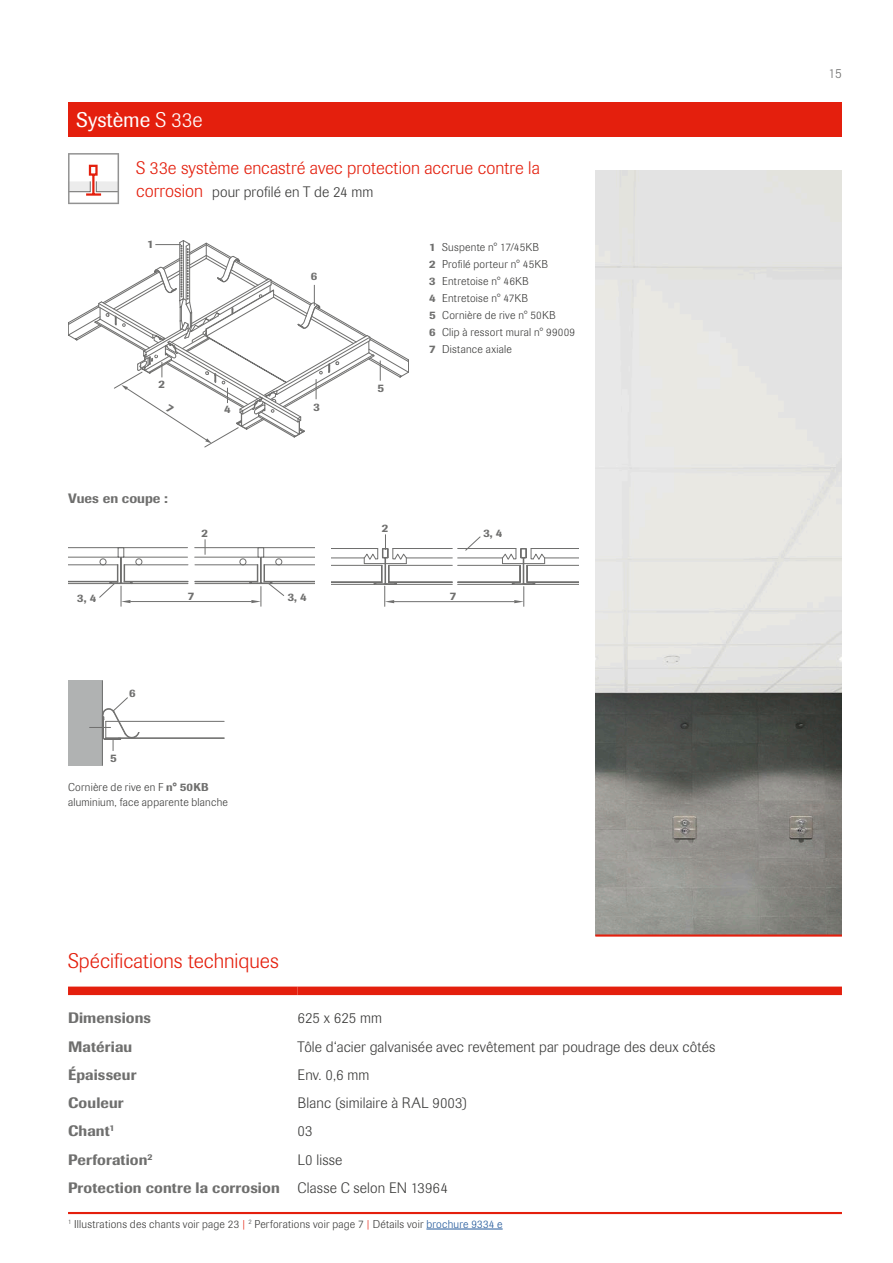
<style>
.page{position:relative;width:893px;height:1263px;background:#fff}
.page>*{position:absolute;margin:0;border:0;box-sizing:border-box;transform-origin:0 0}
.t1{font:300 21px "Imago Pro";color:#e41f0d}
.t2{font:21px "Imago Pro";color:#fff}
.t3{font:300 18px "Imago Pro";color:#e41f0d}
.t4{font:300 15px "Imago Pro";letter-spacing:.01em;color:#3b3b3a}
.t5{font:500 15px/28.2px "Imago Pro";letter-spacing:.01em;color:#6f6f6e}
.t6{font:500 13.5px "Imago Pro";color:#6f6f6e}
.t7{font:300 13.5px "Imago Pro";color:#6f6f6e}
.t8{font:300 11.25px/17px "Imago Pro";letter-spacing:.02em;color:#3b3b3a}
.t9{font:500 11.25px "Imago Pro";color:#6f6f6e}
.s1{font-weight:300}
.s2{font-size:18px;color:#e41f0d}
.s3{font-weight:500;color:#6f6f6e}
.s4{font-weight:300;color:#3b3b3a}
.s5{color:#e41f0d}
.s6{color:#23599b}
</style>
<div class="page">
<hr style="left:68px;top:1212px;width:774px;height:2px;background:#e41f0d">
<img style="left:595px;top:170px;width:247px;height:764px">
<hr style="left:426px;top:1229px;width:77px;height:1px;background:#23599b">
<div style="left:68px;top:102px;width:774px;height:34px;background:#e41f0d"></div>
<hr style="left:595px;top:934px;width:247px;height:2px;background:#e41f0d">
<div style="left:68px;top:986px;width:230px;height:9px;background:#e41f0d"></div>
<div style="left:298px;top:986px;width:544px;height:9px;background:#e41f0d"></div>
<svg style="left:68px;top:153px;width:51px;height:51px"></svg>
<hr style="left:195px;top:547px;width:68px;height:1px;background:#6f6f6e">
<hr style="left:119px;top:547px;width:69px;height:1px;background:#6f6f6e">
<hr style="left:258px;top:547px;width:57px;height:1px;background:#6f6f6e">
<hr style="left:195px;top:557px;width:63px;height:1px;background:#6f6f6e">
<hr style="left:195px;top:583px;width:55px;height:1px;background:#6f6f6e">
<hr style="left:195px;top:581px;width:62px;height:1px;background:#6f6f6e">
<hr style="left:125px;top:581px;width:63px;height:1px;background:#6f6f6e">
<hr style="left:123px;top:557px;width:65px;height:1px;background:#6f6f6e">
<hr style="left:132px;top:583px;width:56px;height:1px;background:#6f6f6e">
<hr style="left:263px;top:557px;width:52px;height:1px;background:#6f6f6e">
<hr style="left:264px;top:581px;width:51px;height:1px;background:#6f6f6e">
<hr style="left:272px;top:583px;width:43px;height:1px;background:#6f6f6e">
<hr style="left:68px;top:547px;width:51px;height:1px;background:#6f6f6e">
<hr style="left:68px;top:557px;width:51px;height:1px;background:#6f6f6e">
<hr style="left:68px;top:583px;width:42px;height:1px;background:#6f6f6e">
<hr style="left:68px;top:581px;width:49px;height:1px;background:#6f6f6e">
<hr style="left:264px;top:564px;width:51px;height:1px;background:#6f6f6e">
<hr style="left:195px;top:564px;width:63px;height:1px;background:#6f6f6e">
<hr style="left:124px;top:564px;width:64px;height:1px;background:#6f6f6e">
<hr style="left:68px;top:564px;width:50px;height:1px;background:#6f6f6e">
<svg style="left:205px;top:539px;width:1px;height:16px"></svg>
<hr style="left:130px;top:601px;width:121px;height:1px;background:#6f6f6e">
<svg style="left:239px;top:547px;width:46px;height:59px"></svg>
<svg style="left:99px;top:547px;width:44px;height:59px"></svg>
<hr style="left:332px;top:582px;width:50px;height:1px;background:#6f6f6e">
<hr style="left:389px;top:582px;width:63px;height:1px;background:#6f6f6e">
<hr style="left:396px;top:584px;width:56px;height:1px;background:#6f6f6e">
<hr style="left:332px;top:584px;width:43px;height:1px;background:#6f6f6e">
<hr style="left:458px;top:582px;width:62px;height:1px;background:#6f6f6e">
<hr style="left:458px;top:548px;width:58px;height:1px;background:#6f6f6e">
<hr style="left:458px;top:584px;width:55px;height:1px;background:#6f6f6e">
<hr style="left:527px;top:582px;width:51px;height:1px;background:#6f6f6e">
<hr style="left:531px;top:548px;width:47px;height:1px;background:#6f6f6e">
<hr style="left:534px;top:584px;width:44px;height:1px;background:#6f6f6e">
<hr style="left:458px;top:565px;width:62px;height:1px;background:#6f6f6e">
<hr style="left:389px;top:565px;width:63px;height:1px;background:#6f6f6e">
<hr style="left:332px;top:565px;width:50px;height:1px;background:#6f6f6e">
<hr style="left:527px;top:565px;width:51px;height:1px;background:#6f6f6e">
<hr style="left:545px;top:558px;width:33px;height:1px;background:#6f6f6e">
<hr style="left:458px;top:558px;width:45px;height:1px;background:#6f6f6e">
<hr style="left:393px;top:548px;width:59px;height:1px;background:#6f6f6e">
<hr style="left:406px;top:558px;width:46px;height:1px;background:#6f6f6e">
<hr style="left:332px;top:558px;width:32px;height:1px;background:#6f6f6e">
<hr style="left:332px;top:548px;width:46px;height:1px;background:#6f6f6e">
<hr style="left:394px;top:601px;width:120px;height:1px;background:#6f6f6e">
<svg style="left:502px;top:548px;width:43px;height:58px"></svg>
<svg style="left:363px;top:534px;width:44px;height:72px"></svg>
<svg style="left:465px;top:536px;width:16px;height:15px"></svg>
<div style="left:68px;top:680px;width:34px;height:85px;background:#b0b2b2"></div>
<hr style="left:102px;top:681px;width:1px;height:84px;background:#6f6f6e">
<svg style="left:90px;top:697px;width:134px;height:54px"></svg>
<svg style="left:68px;top:240px;width:341px;height:208px"></svg>
<h1 class="t2" style="left:77px;top:106px;width:128px">Système <span class="s1">S 33e</span></h1>
<h2 class="t3" style="left:136px;top:156px;width:405px">S 33e système encastré avec protection accrue contre la</h2>
<h3 class="t4" style="left:136px;top:182px;width:239px"><span class="s2">corrosion</span> pour profilé en T de 24 mm</h3>
<p class="t9" style="left:147px;top:236px;width:8px">1</p>
<p class="t9" style="left:158px;top:376px;width:8px">2</p>
<p class="t6" style="left:68px;top:490px;width:101px">Vues en coupe :</p>
<p class="t9" style="left:224px;top:402px;width:8px">4</p>
<p class="t9" style="left:202px;top:526px;width:8px">2</p>
<p class="t9" style="left:311px;top:268px;width:8px">6</p>
<p class="t9" style="left:313px;top:400px;width:8px">3</p>
<p class="t9" style="left:77px;top:591px;width:20px">3, 4</p>
<p class="t9" style="left:188px;top:588px;width:8px">7</p>
<p class="t9" style="left:288px;top:590px;width:20px">3, 4</p>
<p class="t9" style="left:129px;top:686px;width:8px">6</p>
<p class="t9" style="left:110px;top:751px;width:8px">5</p>
<p class="t8" style="left:68px;top:779px;width:161px;line-height:15px">Cornière de rive en F <span class="s3">n° 50KB </span>aluminium, face apparente blanche</p>
<h1 class="t1" style="left:68px;top:947px;width:212px">Spécifications techniques</h1>
<p class="t9" style="left:378px;top:381px;width:8px">5</p>
<p class="t8" style="left:429px;top:238px;width:147px"><span class="s3">1</span> Suspente n° 17/45KB<br><span class="s3">2</span> Profilé porteur n° 45KB<br><span class="s3">3</span> Entretoise n° 46KB<br><span class="s3">4</span> Entretoise n° 47KB<br><span class="s3">5</span> Cornière de rive n° 50KB<br><span class="s3">6</span> Clip à ressort mural n° 99009<br><span class="s3">7</span> Distance axiale</p>
<p class="t9" style="left:382px;top:521px;width:8px">2</p>
<p class="t9" style="left:450px;top:588px;width:8px">7</p>
<p class="t9" style="left:483px;top:526px;width:20px">3, 4</p>
<h3 class="t5" style="left:68px;top:1004px;width:85px">Dimensions</h3>
<h3 class="t4" style="left:298px;top:1008px;width:86px">625 x 625 mm</h3>
<h3 class="t5" style="left:68px;top:1032px;width:66px">Matériau</h3>
<h3 class="t4" style="left:298px;top:1037px;width:419px">Tôle d‘acier galvanisée avec revêtement par poudrage des deux côtés</h3>
<h3 class="t5" style="left:68px;top:1060px;width:70px">Épaisseur</h3>
<h3 class="t4" style="left:298px;top:1065px;width:73px">Env. 0,6 mm</h3>
<h3 class="t5" style="left:68px;top:1089px;width:57px">Couleur</h3>
<h3 class="t4" style="left:298px;top:1093px;width:171px">Blanc (similaire à RAL 9003)</h3>
<h3 class="t5" style="left:68px;top:1117px;width:48px">Chant<sup>1</sup></h3>
<h3 class="t4" style="left:298px;top:1121px;width:17px">03</h3>
<h3 class="t5" style="left:68px;top:1145px;width:86px">Perforation<sup>2</sup></h3>
<h3 class="t5" style="left:68px;top:1145px;width:381px;text-indent:230px"><span class="s4">L0 lisse<br></span>Protection contre la corrosion <span class="s4">Classe C selon EN 13964</span></h3>
<p class="t8" style="left:68px;top:1215px;width:436px"><sup>1</sup> Illustrations des chants voir page 23 <span class="s5">|</span> <sup>2</sup> Perforations voir page 7 <span class="s5">|</span> Détails voir <span class="s6">brochure 9334 e</span></p>
<p class="t7" style="left:828px;top:65px;width:15px">15</p>
</div>
